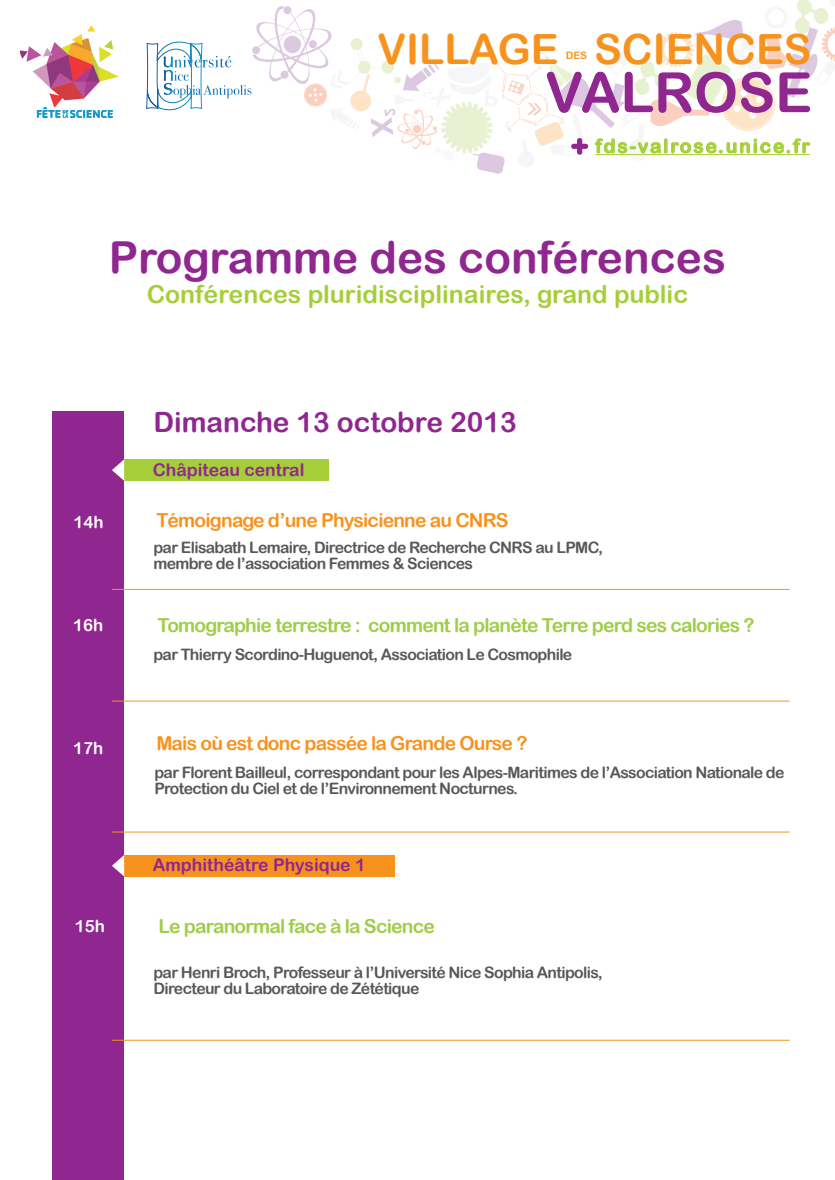
<style>
.page{position:relative;width:835px;height:1180px;background:#fff}
.page>*{position:absolute;margin:0;border:0;box-sizing:border-box;transform-origin:0 0}
.t1{font:55.54px "Arial Rounded MT Bold";color:#90268f}
.t2{font:44.1px "Arial Rounded MT Bold";color:#90268f}
.t3{font:41.65px "Arial Rounded MT Bold";color:#f7931d}
.t4{font:28px "Arial Rounded MT Bold";color:#90268f}
.t5{font:24.85px "Arial Rounded MT Bold";color:#a6ce39}
.t6{font:19.25px "Arial Rounded MT Bold";letter-spacing:-.04em;color:#9fcd48}
.t7{font:19.25px "Arial Rounded MT Bold";letter-spacing:-.04em;color:#f7931d}
.t8{font:19.07px "Arial Rounded MT Bold";letter-spacing:.1em;color:#a6ce39}
.t9{font:17.5px "Arial Rounded MT Bold";color:#90268f}
.t10{font:16.8px "Arial Rounded MT Bold";color:#fff}
.t11{font:15.75px/16.1px "Arial Rounded MT Bold";letter-spacing:-.04em;color:#57585a}
.t12{font:10.32px "Arial Rounded MT Bold";color:#f7931d}
</style>
<div class="page">
<div style="left:53px;top:411px;width:71px;height:769px;background:#90268f"></div>
<img style="left:20px;top:26px;width:98px;height:81px">
<svg style="left:37px;top:107px;width:76px;height:11px"></svg>
<svg style="left:146px;top:0;width:688px;height:174px"></svg>
<hr style="left:112px;top:589px;width:677px;height:1px;background:#f7931d">
<hr style="left:112px;top:701px;width:677px;height:1px;background:#f7931d">
<hr style="left:112px;top:831px;width:677px;height:1px;background:#f7931d">
<hr style="left:112px;top:1040px;width:677px;height:1px;background:#f7931d">
<div style="left:124px;top:459px;width:204px;height:22px;background:#a6ce39"></div>
<div style="left:124px;top:855px;width:270px;height:21px;background:#f7931d"></div>
<svg style="left:112px;top:459px;width:12px;height:22px"></svg>
<svg style="left:112px;top:855px;width:12px;height:21px"></svg>
<h3 class="t3" style="left:377px;top:25px;width:183px">VILLAGE</h3>
<h3 class="t3" style="left:594px;top:25px;width:219px">SCIENCES</h3>
<h1 class="t1" style="left:545px;top:60px;width:268px">VALROSE</h1>
<p class="t8" style="left:595px;top:135px;width:216px">fds-valrose.unice.fr</p>
<p class="t12" style="left:565px;top:50px;width:23px">DES</p>
<h2 class="t2" style="left:109px;top:231px;width:618px">Programme des conférences</h2>
<h3 class="t5" style="left:147px;top:279px;width:542px">Conférences pluridisciplinaires, grand public</h3>
<h3 class="t4" style="left:153px;top:405px;width:365px">Dimanche 13 octobre 2013</h3>
<p class="t9" style="left:153px;top:459px;width:153px">Châpiteau central</p>
<p class="t10" style="left:74px;top:512px;width:32px">14h</p>
<p class="t7" style="left:156px;top:508px;width:354px">Témoignage d’une Physicienne au CNRS</p>
<p class="t10" style="left:73px;top:615px;width:32px">16h</p>
<p class="t10" style="left:73px;top:738px;width:32px">17h</p>
<p class="t11" style="left:153px;top:539px;width:451px">par Elisabath Lemaire, Directrice de Recherche CNRS au LPMC, membre de l’association Femmes &amp; Sciences</p>
<p class="t6" style="left:157px;top:613px;width:598px">Tomographie terrestre : comment la planète Terre perd ses calories ?</p>
<p class="t11" style="left:153px;top:646px;width:420px">par Thierry Scordino-Huguenot, Association Le Cosmophile</p>
<p class="t7" style="left:156px;top:732px;width:372px">Mais où est donc passée la Grande Ourse ?</p>
<p class="t11" style="left:154px;top:764px;width:631px">par Florent Bailleul, correspondant pour les Alpes-Maritimes de l’Association Nationale de<br>Protection du Ciel et de l’Environnement Nocturnes.</p>
<p class="t9" style="left:153px;top:855px;width:214px">Amphithéâtre Physique 1</p>
<p class="t10" style="left:75px;top:915px;width:32px">15h</p>
<p class="t6" style="left:158px;top:914px;width:278px">Le paranormal face à la Science</p>
<p class="t11" style="left:153px;top:963px;width:450px">par Henri Broch, Professeur à l’Université Nice Sophia Antipolis,<br>Directeur du Laboratoire de Zététique</p>
</div>
